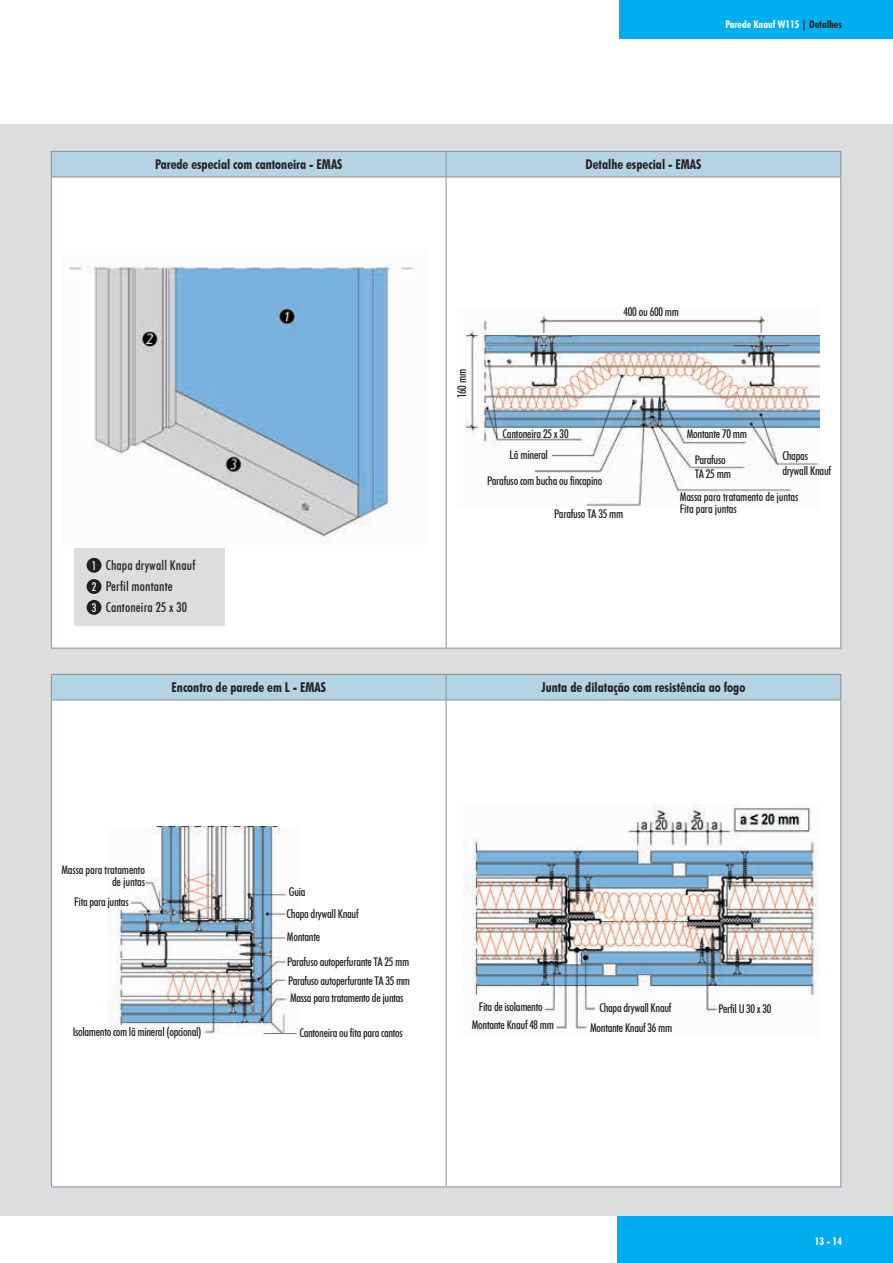
<style>
.page{position:relative;width:893px;height:1263px;background:#fff}
.page>*{position:absolute;margin:0;border:0;box-sizing:border-box;transform-origin:0 0}
.t1{font:700 condensed 13.5px "Futura BT";color:#231f20}
.t2{font:500 condensed 13.5px "Futura BT";letter-spacing:.01em;color:#231f20}
.t3{font:500 condensed 12px/21px "Futura BT";letter-spacing:-.025em;color:#231f20}
.t4{font:500 condensed 12px "Futura BT";color:#fff}
.t5{font:700 condensed 10.5px "Futura BT";color:#fff}
.s1{color:#231f20}
.s2{font-size:12px;color:#fff}
</style>
<div class="page">
<div style="left:617px;top:1192px;width:276px;height:71px;background:#00aeef"></div>
<div style="left:0;top:125px;width:893px;height:1091px;background:#dcdddf"></div>
<div style="left:620px;top:0;width:273px;height:38px;background:#00aeef"></div>
<div style="left:52px;top:178px;width:788px;height:470px;background:#fff"></div>
<svg style="left:51px;top:151px;width:790px;height:26px"></svg>
<hr style="left:51px;top:177px;width:1px;height:471px;background:#869096">
<hr style="left:51px;top:177px;width:395px;height:1px;background:#869096">
<hr style="left:51px;top:648px;width:395px;height:1px;background:#869096">
<hr style="left:446px;top:177px;width:1px;height:471px;background:#869096">
<hr style="left:446px;top:177px;width:395px;height:1px;background:#869096">
<hr style="left:840px;top:177px;width:1px;height:471px;background:#869096">
<hr style="left:446px;top:648px;width:395px;height:1px;background:#869096">
<div style="left:52px;top:701px;width:788px;height:485px;background:#fff"></div>
<svg style="left:51px;top:674px;width:790px;height:26px"></svg>
<hr style="left:51px;top:700px;width:1px;height:486px;background:#869096">
<hr style="left:51px;top:700px;width:395px;height:1px;background:#869096">
<hr style="left:51px;top:1186px;width:395px;height:1px;background:#869096">
<hr style="left:446px;top:700px;width:1px;height:486px;background:#869096">
<hr style="left:446px;top:700px;width:395px;height:1px;background:#869096">
<hr style="left:840px;top:700px;width:1px;height:486px;background:#869096">
<hr style="left:446px;top:1186px;width:395px;height:1px;background:#869096">
<img style="left:457px;top:307px;width:363px;height:202px">
<img style="left:62px;top:249px;width:365px;height:296px">
<div style="left:74px;top:548px;width:151px;height:77px;background:#dcdddf"></div>
<div style="left:87px;top:600px;width:14px;height:15px;background:#231f20;border-radius:50%"></div>
<div style="left:87px;top:558px;width:14px;height:15px;background:#231f20;border-radius:50%"></div>
<div style="left:87px;top:579px;width:14px;height:15px;background:#231f20;border-radius:50%"></div>
<img style="left:463px;top:805px;width:357px;height:233px">
<img style="left:108px;top:826px;width:192px;height:208px">
<hr style="left:264px;top:1033px;width:32px;height:1px;background:#747778">
<p class="t5" style="left:725px;top:18px;width:118px">Parede Knauf W115 <span class="s1">| Detalhes</span></p>
<p class="t1" style="left:155px;top:156px;width:189px">Parede especial com cantoneira - EMAS</p>
<p class="t1" style="left:586px;top:156px;width:117px">Detalhe especial - EMAS</p>
<p class="t3" style="left:451px;top:398px;width:31px;rotate:-90deg">160 mm</p>
<p class="t3" style="left:623px;top:301px;width:57px">400 ou 600 mm</p>
<p class="t2" style="left:106px;top:556px;width:91px">Chapa drywall Knauf</p>
<p class="t2" style="left:106px;top:577px;width:68px">Perfil montante</p>
<p class="t2" style="left:92px;top:598px;width:97px"><span class="s2">3</span> Cantoneira 25 x 30</p>
<p class="t4" style="left:92px;top:558px;width:6px">1</p>
<p class="t4" style="left:92px;top:579px;width:6px">2</p>
<p class="t3" style="left:510px;top:424px;width:61px;text-indent:-7px">Cantoneira 25 x 30<br>Lã mineral</p>
<p class="t3" style="left:487px;top:470px;width:117px">Parafuso com bucha ou fincapino</p>
<p class="t3" style="left:554px;top:503px;width:71px">Parafuso TA 35 mm</p>
<p class="t3" style="left:695px;top:421px;width:54px;line-height:25.5px;text-indent:-8px">Montante 70 mm<br>Parafuso</p>
<p class="t3" style="left:680px;top:463px;width:120px;line-height:23px;text-indent:15px">TA 25 mm<br>Massa para tratamento de juntas</p>
<p class="t3" style="left:680px;top:498px;width:59px">Fita para juntas</p>
<p class="t3" style="left:782px;top:449px;width:50px;line-height:14.4px">Chapas drywall Knauf</p>
<p class="t1" style="left:172px;top:679px;width:156px">Encontro de parede em L - EMAS</p>
<p class="t1" style="left:542px;top:679px;width:205px">Junta de dilatação com resistência ao fogo</p>
<p class="t3" style="left:61px;top:863px;width:85px;line-height:12px;text-align:right">Massa para tratamento de juntas</p>
<p class="t3" style="left:74px;top:891px;width:56px">Fita para juntas</p>
<p class="t3" style="left:289px;top:881px;width:18px">Guia</p>
<p class="t3" style="left:287px;top:902px;width:74px;line-height:22.5px">Chapa drywall Knauf<br>Montante</p>
<p class="t3" style="left:287px;top:951px;width:123px">Parafuso autoperfurante TA 25 mm</p>
<p class="t3" style="left:288px;top:970px;width:123px">Parafuso autoperfurante TA 35 mm</p>
<p class="t3" style="left:73px;top:1021px;width:130px">Isolamento com lã mineral (opcional)</p>
<p class="t3" style="left:290px;top:987px;width:115px">Massa para tratamento de juntas</p>
<p class="t3" style="left:299px;top:1022px;width:105px">Cantoneira ou fita para cantos</p>
<p class="t3" style="left:472px;top:998px;width:84px;line-height:17.9px;text-align:center">Fita de isolamento<br>Montante Knauf 48 mm</p>
<p class="t3" style="left:590px;top:997px;width:84px;line-height:20px;text-align:right">Chapa drywall Knauf<br>Montante Knauf 36 mm</p>
<p class="t3" style="left:719px;top:998px;width:54px">Perfil U 30 x 30</p>
<p class="t5" style="left:815px;top:1235px;width:29px">13 - 14</p>
</div>
